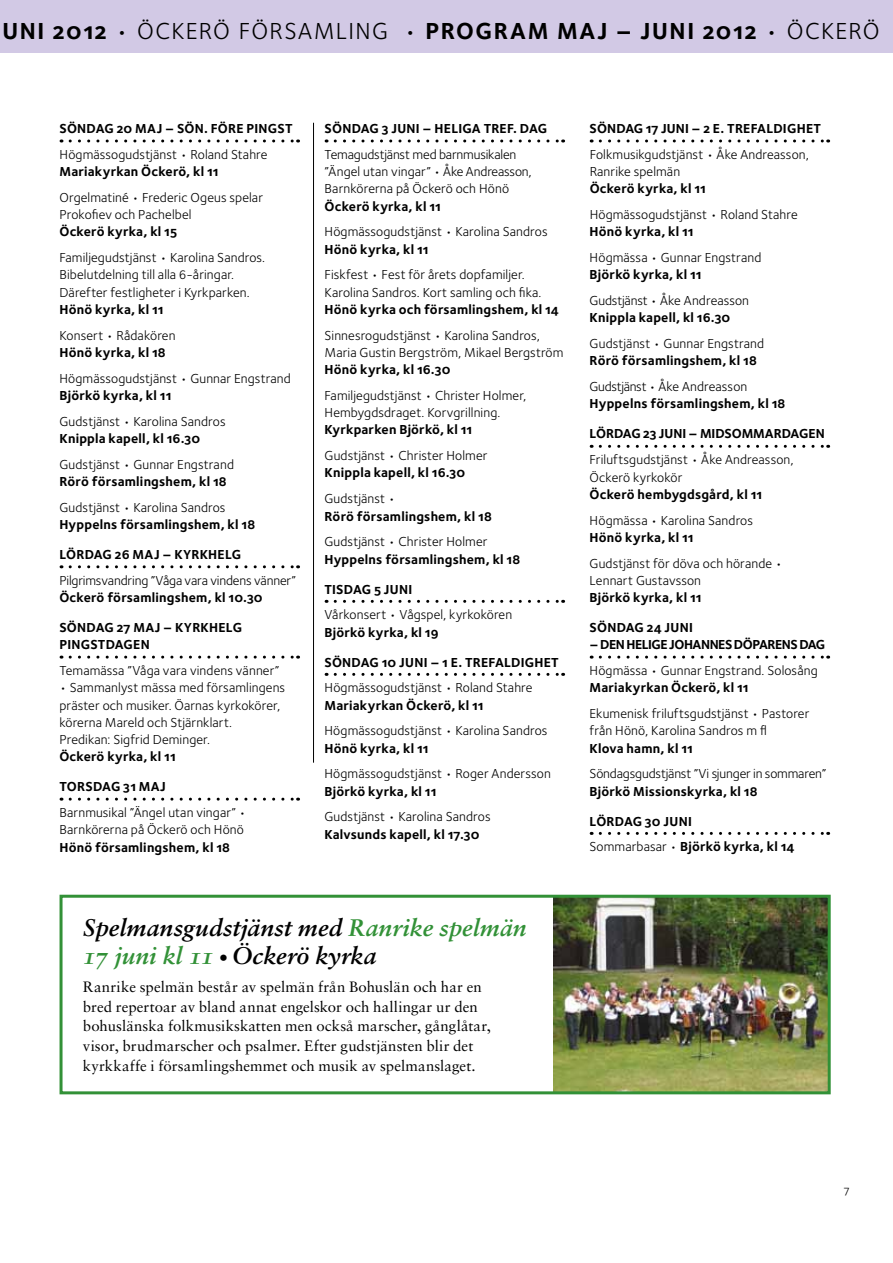
<style>
.page{position:relative;width:893px;height:1263px;background:#fff}
.page>*{position:absolute;margin:0;border:0;box-sizing:border-box;transform-origin:0 0}
.t1{font:italic 700 24px/28.5px "Sabon LT Std";color:#000}
.t2{font:24px "Foundry Sterling Bold OSF";letter-spacing:.065em;color:#000}
.t3{font:24px "Foundry Sterling Book OSF";color:#000}
.t4{font:15px/19.5px "Sabon LT Std";letter-spacing:.01em;color:#000}
.t5{font:13.5px/17.2px "Foundry Sterling Book OSF";letter-spacing:.01em;color:#000}
.t6{font:13.5px/17.2px "Foundry Sterling Bold OSF";letter-spacing:.015em;color:#000}
.t7{font:13.5px/17.2px "Foundry Sterling Book OSF";letter-spacing:-.01em;color:#000}
.t8{font:13.5px "Foundry Sterling Book OSF";letter-spacing:-.015em;color:#000}
.t9{font:12px "Foundry Sterling Book OSF";color:#000}
.s1{font-family:"Foundry Sterling Book OSF"}
.s2{color:#329137}
.s3{font-size:18px}
</style>
<div class="page">
<div style="left:0;top:0;width:893px;height:53px;background:#d2c9e5"></div>
<hr style="left:313px;top:123px;width:1px;height:640px;background:#000">
<svg style="left:70px;top:139px;width:229px;height:3px"></svg>
<svg style="left:70px;top:565px;width:229px;height:3px"></svg>
<svg style="left:70px;top:656px;width:229px;height:3px"></svg>
<svg style="left:70px;top:798px;width:229px;height:3px"></svg>
<svg style="left:335px;top:139px;width:229px;height:3px"></svg>
<svg style="left:335px;top:600px;width:229px;height:3px"></svg>
<svg style="left:335px;top:673px;width:229px;height:3px"></svg>
<svg style="left:600px;top:139px;width:229px;height:3px"></svg>
<svg style="left:600px;top:445px;width:229px;height:3px"></svg>
<svg style="left:600px;top:656px;width:229px;height:3px"></svg>
<svg style="left:600px;top:832px;width:229px;height:3px"></svg>
<img style="left:553px;top:899px;width:274px;height:191px">
<div style="left:60px;top:895px;width:771px;height:199px;border:3px solid #329137"></div>
<h1 class="t2" style="left:3px;top:14px;width:168px">uni 2012 <span class="s1">• ÖCKER</span></h1>
<h1 class="t3" style="left:213px;top:14px;width:71px">Ö FÖRSA</h1>
<h1 class="t3" style="left:314px;top:14px;width:36px">MLING</h1>
<h1 class="t2" style="left:404px;top:14px;width:416px"><span class="s1">•</span> program maj – j uni 2012 <span class="s1">• ÖCKER</span></h1>
<h1 class="t3" style="left:863px;top:14px;width:18px">Ö</h1>
<p class="t6" style="left:60px;top:120px;width:233px">söndag 20 maj – sön. före pingst</p>
<p class="t5" style="left:60px;top:145px;width:209px">Högmässogudstjänst • Roland Stahre</p>
<p class="t6" style="left:60px;top:163px;width:160px">Mariakyrkan Öckerö, kl 11</p>
<p class="t5" style="left:60px;top:188px;width:205px">Orgelmatiné • Frederic Ogeus spelar<br>Prokofiev och Pachelbel</p>
<p class="t6" style="left:60px;top:223px;width:119px">Öckerö kyrka, kl 15</p>
<p class="t5" style="left:60px;top:249px;width:207px">Familjegudstjänst • Karolina Sandros.<br>Bibelutdelning till alla 6-åringar.<br>Därefter festligheter i Kyrkparken.</p>
<p class="t6" style="left:60px;top:300px;width:105px">Hönö kyrka, kl 11</p>
<p class="t5" style="left:60px;top:326px;width:117px">Konsert • Rådakören</p>
<p class="t6" style="left:59px;top:343px;width:108px">Hönö kyrka, kl 18</p>
<p class="t5" style="left:59px;top:369px;width:233px">Högmässogudstjänst • Gunnar Engstrand</p>
<p class="t6" style="left:59px;top:386px;width:113px">Björkö kyrka, kl 11</p>
<p class="t5" style="left:59px;top:412px;width:168px">Gudstjänst • Karolina Sandros</p>
<p class="t6" style="left:59px;top:429px;width:142px">Knippla kapell, kl 16.30</p>
<p class="t5" style="left:59px;top:455px;width:176px">Gudstjänst • Gunnar Engstrand</p>
<p class="t6" style="left:59px;top:472px;width:169px">Rörö församlingshem, kl 18</p>
<p class="t5" style="left:59px;top:498px;width:168px">Gudstjänst • Karolina Sandros</p>
<p class="t6" style="left:59px;top:515px;width:197px">Hyppelns församlingshem, kl 18</p>
<p class="t6" style="left:59px;top:545px;width:183px">lördag 26 maj – kyrkhelg</p>
<p class="t7" style="left:59px;top:571px;width:238px">Pilgrimsvandring ”Våga vara vindens vänner”</p>
<p class="t6" style="left:59px;top:588px;width:205px">Öckerö församlingshem, kl 10.30</p>
<p class="t6" style="left:59px;top:618px;width:184px">Söndag 27 maj – kyrkhelg<br>Pingstdagen</p>
<p class="t5" style="left:59px;top:661px;width:221px">Temamässa ”Våga vara vindens vänner”</p>
<p class="t5" style="left:59px;top:679px;width:227px">• Sammanlyst mässa med församlingens präster och musiker. Öarnas kyrkokörer, körerna Mareld och Stjärnklart.<br>Predikan: Sigfrid Deminger.</p>
<p class="t6" style="left:59px;top:748px;width:118px">Öckerö kyrka, kl 11</p>
<p class="t6" style="left:59px;top:778px;width:106px">to rsdag 31 maj</p>
<p class="t5" style="left:59px;top:804px;width:188px">Barnmusikal ”Ängel utan vingar” •<br>Barnkörerna på Öckerö och Hönö</p>
<p class="t6" style="left:59px;top:838px;width:172px">Hönö församlingshem, kl 18</p>
<p class="t6" style="left:325px;top:120px;width:224px">söndag 3 j uni – heliga tref. dag</p>
<p class="t7" style="left:325px;top:145px;width:209px">Temagudstjänst med barnmusikalen ”Ängel utan vingar” • Åke Andreasson,<br>Barnkörerna på Öckerö och Hönö</p>
<p class="t6" style="left:325px;top:197px;width:118px">Öckerö kyrka, kl 11</p>
<p class="t5" style="left:325px;top:223px;width:225px">Högmässogudstjänst • Karolina Sandros</p>
<p class="t6" style="left:325px;top:240px;width:105px">Hönö kyrka, kl 11</p>
<p class="t5" style="left:325px;top:266px;width:218px">Fiskfest • Fest för årets dopfamiljer.<br>Karolina Sandros. Kort samling och fika.</p>
<p class="t6" style="left:325px;top:300px;width:236px">Hönö kyrka och församlingshem, kl 14</p>
<p class="t5" style="left:325px;top:326px;width:240px">Sinnesrogudstjänst • Karolina Sandros,<br>Maria Gustin Bergström, Mikael Bergström</p>
<p class="t6" style="left:325px;top:361px;width:127px">Hönö kyrka, kl 16.30</p>
<p class="t5" style="left:325px;top:386px;width:203px">Familjegudstjänst • Christer Holmer,<br>Hembygdsdraget. Korvgrillning.</p>
<p class="t6" style="left:325px;top:421px;width:149px">Kyrkparken Björkö, kl 11</p>
<p class="t5" style="left:325px;top:447px;width:164px">Gudstjänst • Christer Holmer</p>
<p class="t6" style="left:325px;top:464px;width:142px">Knippla kapell, kl 16.30</p>
<p class="t5" style="left:325px;top:490px;width:73px">Gudstjänst •</p>
<p class="t6" style="left:325px;top:507px;width:169px">Rörö församlingshem, kl 18</p>
<p class="t5" style="left:325px;top:533px;width:164px">Gudstjänst • Christer Holmer</p>
<p class="t6" style="left:325px;top:550px;width:197px">Hyppelns församlingshem, kl 18</p>
<p class="t6" style="left:325px;top:580px;width:89px">tisdag 5 juni</p>
<p class="t5" style="left:325px;top:606px;width:189px">Vårkonsert • Vågspel, kyrkokören</p>
<p class="t6" style="left:325px;top:623px;width:116px">Björkö kyrka, kl 19</p>
<p class="t6" style="left:325px;top:653px;width:234px">söndag 10 juni – 1 e. trefaldighet</p>
<p class="t5" style="left:325px;top:679px;width:209px">Högmässogudstjänst • Roland Stahre</p>
<p class="t6" style="left:324px;top:696px;width:160px">Mariakyrkan Öckerö, kl 11</p>
<p class="t5" style="left:324px;top:722px;width:225px">Högmässogudstjänst • Karolina Sandros</p>
<p class="t6" style="left:324px;top:739px;width:105px">Hönö kyrka, kl 11</p>
<p class="t5" style="left:324px;top:765px;width:228px">Högmässogudstjänst • Roger Andersson</p>
<p class="t6" style="left:324px;top:782px;width:113px">Björkö kyrka, kl 11</p>
<p class="t5" style="left:324px;top:808px;width:168px">Gudstjänst • Karolina Sandros</p>
<p class="t6" style="left:324px;top:825px;width:157px">Kalvsunds kapell, kl 17.30</p>
<h1 class="t1" style="left:83px;top:913px;width:445px">Spelmansgudstjänst med <span class="s2">Ranrike spelmän<br>17 juni kl 11</span> <span class="s3">•</span> Öckerö kyrka</h1>
<p class="t4" style="left:83px;top:977px;width:410px">Ranrike spelmän består av spelmän från Bohuslän och har en bred repertoar av bland annat engelskor och hallingar ur den bohuslänska folkmusikskatten men också marscher, gånglåtar, visor, brudmarscher och psalmer. Efter gudstjänsten blir det kyrkkaffe i församlingshemmet och musik av spelmanslaget.</p>
<p class="t6" style="left:590px;top:120px;width:231px">söndag 17 juni – 2 e. trefaldighet</p>
<p class="t5" style="left:590px;top:145px;width:221px">Folkmusikgudstjänst • Åke Andreasson,<br>Ranrike spelmän</p>
<p class="t6" style="left:590px;top:180px;width:118px">Öckerö kyrka, kl 11</p>
<p class="t5" style="left:590px;top:206px;width:209px">Högmässogudstjänst • Roland Stahre</p>
<p class="t6" style="left:590px;top:223px;width:105px">Hönö kyrka, kl 11</p>
<p class="t5" style="left:590px;top:249px;width:173px">Högmässa • Gunnar Engstrand</p>
<p class="t6" style="left:590px;top:266px;width:113px">Björkö kyrka, kl 11</p>
<p class="t5" style="left:590px;top:292px;width:161px">Gudstjänst • Åke Andreasson</p>
<p class="t6" style="left:590px;top:309px;width:142px">Knippla kapell, kl 16.30</p>
<p class="t5" style="left:590px;top:335px;width:176px">Gudstjänst • Gunnar Engstrand</p>
<p class="t6" style="left:590px;top:352px;width:169px">Rörö församlingshem, kl 18</p>
<p class="t8" style="left:590px;top:377px;width:159px">Gudstjänst • Åke Andreasson</p>
<p class="t6" style="left:590px;top:395px;width:197px">Hyppelns församlingshem, kl 18</p>
<p class="t6" style="left:590px;top:425px;width:237px">lördag 23 j uni – midsommardagen</p>
<p class="t5" style="left:590px;top:451px;width:205px">Friluftsgudstjänst • Åke Andreasson,<br>Öckerö kyrkokör</p>
<p class="t6" style="left:590px;top:485px;width:174px">Öckerö hembygdsgård, kl 11</p>
<p class="t5" style="left:590px;top:511px;width:165px">Högmässa • Karolina Sandros</p>
<p class="t6" style="left:590px;top:528px;width:105px">Hönö kyrka, kl 11</p>
<p class="t5" style="left:590px;top:554px;width:194px">Gudstjänst för döva och hörande •<br>Lennart Gustavsson</p>
<p class="t6" style="left:590px;top:588px;width:113px">Björkö kyrka, kl 11</p>
<p class="t6" style="left:590px;top:618px;width:10px">SÖN</p>
<p class="t6" style="left:617px;top:618px;width:78px">dag 24 j uni</p>
<p class="t6" style="left:590px;top:636px;width:20px">– DEN</p>
<p class="t6" style="left:626px;top:636px;width:16px">HELIG</p>
<p class="t6" style="left:661px;top:636px;width:41px">e JOHANNES</p>
<p class="t6" style="left:734px;top:636px;width:9px">DÖPARENS</p>
<p class="t6" style="left:799px;top:636px;width:10px">DAG</p>
<p class="t5" style="left:590px;top:661px;width:230px">Högmässa • Gunnar Engstrand. Solosång</p>
<p class="t6" style="left:590px;top:679px;width:160px">Mariakyrkan Öckerö, kl 11</p>
<p class="t5" style="left:590px;top:704px;width:221px">Ekumenisk friluftsgudstjänst • Pastorer från Hönö, Karolina Sandros m fl</p>
<p class="t6" style="left:590px;top:739px;width:105px">Klova hamn, kl 11</p>
<p class="t7" style="left:590px;top:765px;width:238px">Söndagsgudstjänst ”Vi sjunger in sommaren”</p>
<p class="t6" style="left:590px;top:782px;width:170px">Björkö Missionskyrka, kl 18</p>
<p class="t6" style="left:590px;top:808px;width:206px;line-height:25.8px">lördag 30 j uni<br><span class="s1">Sommarbasar •</span> Björkö kyrka, kl 14</p>
<p class="t9" style="left:844px;top:1181px;width:7px">7</p>
</div>
